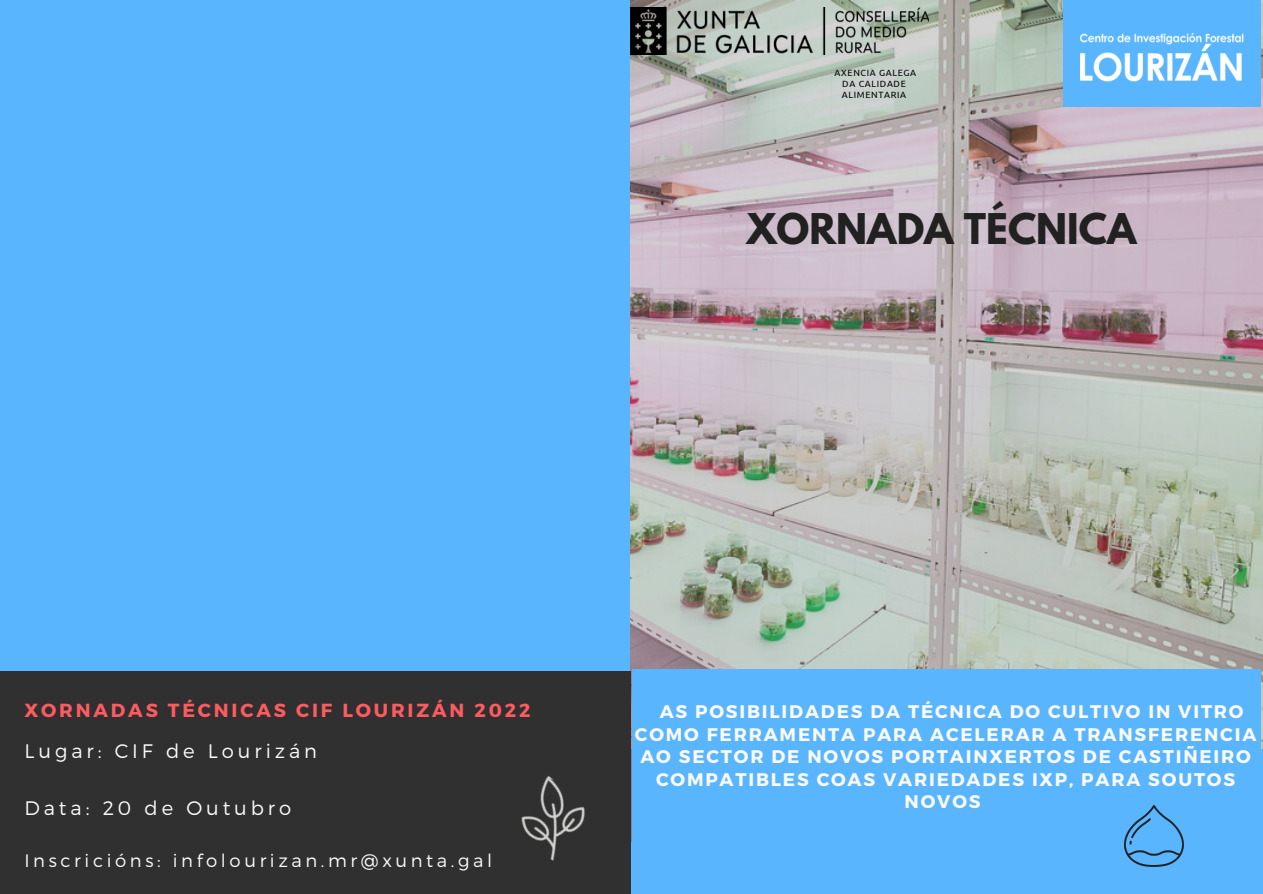
<style>
.page{position:relative;width:1263px;height:894px;background:#fff}
.page>*{position:absolute;margin:0;border:0;box-sizing:border-box;transform-origin:0 0}
.t1{font:700 37.5px "League Spartan";color:#212121}
.t2{font:300 19.5px "Montserrat";letter-spacing:.2em;color:#fafafa}
.t3{font:700 18.9px "Montserrat";letter-spacing:.15em;color:#ff5a5f}
.t4{font:700 18.3px "Montserrat";letter-spacing:.1em;color:#fafafa}
.t5{font:300 18px "Montserrat";letter-spacing:.2em;color:#fafafa}
.t6{font:9px/10.9px "Ubuntu";letter-spacing:.07em;color:#000;text-align:center}
</style>
<div class="page">
<div style="left:0;top:0;width:1263px;height:893px;background:#5ab5ff"></div>
<hr style="left:631px;top:52px;width:1px;height:789px;background:#805144">
<img style="left:631px;top:0;width:632px;height:748px">
<div style="left:632px;top:669px;width:628px;height:224px;background:#5ab5ff"></div>
<div style="left:0;top:670px;width:631px;height:223px;background:#303030"></div>
<div style="left:1063px;top:0;width:198px;height:106px;background:#5ab5ff"></div>
<img style="left:1080px;top:34px;width:163px;height:48px">
<img style="left:521px;top:776px;width:64px;height:85px">
<img style="left:631px;top:7px;width:298px;height:48px">
<img style="left:1124px;top:805px;width:60px;height:61px">
<p class="t6" style="left:835px;top:67px;width:83px">AXENCIA GALEGA<br>DA CALIDADE<br>ALIMENTARIA</p>
<h1 class="t1" style="left:747px;top:210px;width:391px">XORNADA TÉCNICA</h1>
<p class="t3" style="left:24px;top:697px;width:507px">XORNADAS TÉCNICAS CIF LOURIZÁN 2022</p>
<p class="t2" style="left:24px;top:738px;width:294px">Lugar: CIF de Lourizán</p>
<p class="t2" style="left:24px;top:795px;width:268px">Data: 20 de Outubro</p>
<p class="t5" style="left:24px;top:848px;width:469px">Inscricións: infolourizan.mr@xunta.gal</p>
<p class="t4" style="left:660px;top:699px;width:585px">AS POSIBILIDADES DA TÉCNICA DO CULTIVO IN VITRO</p>
<p class="t4" style="left:635px;top:722px;width:623px">COMO FERRAMENTA PARA ACELERAR A TRANSFERENCIA</p>
<p class="t4" style="left:640px;top:744px;width:612px">AO SECTOR DE NOVOS PORTAINXERTOS DE CASTIÑEIRO</p>
<p class="t4" style="left:656px;top:767px;width:581px">COMPATIBLES COAS VARIEDADES IXP, PARA SOUTOS</p>
<p class="t4" style="left:905px;top:789px;width:77px">NOVOS</p>
</div>
